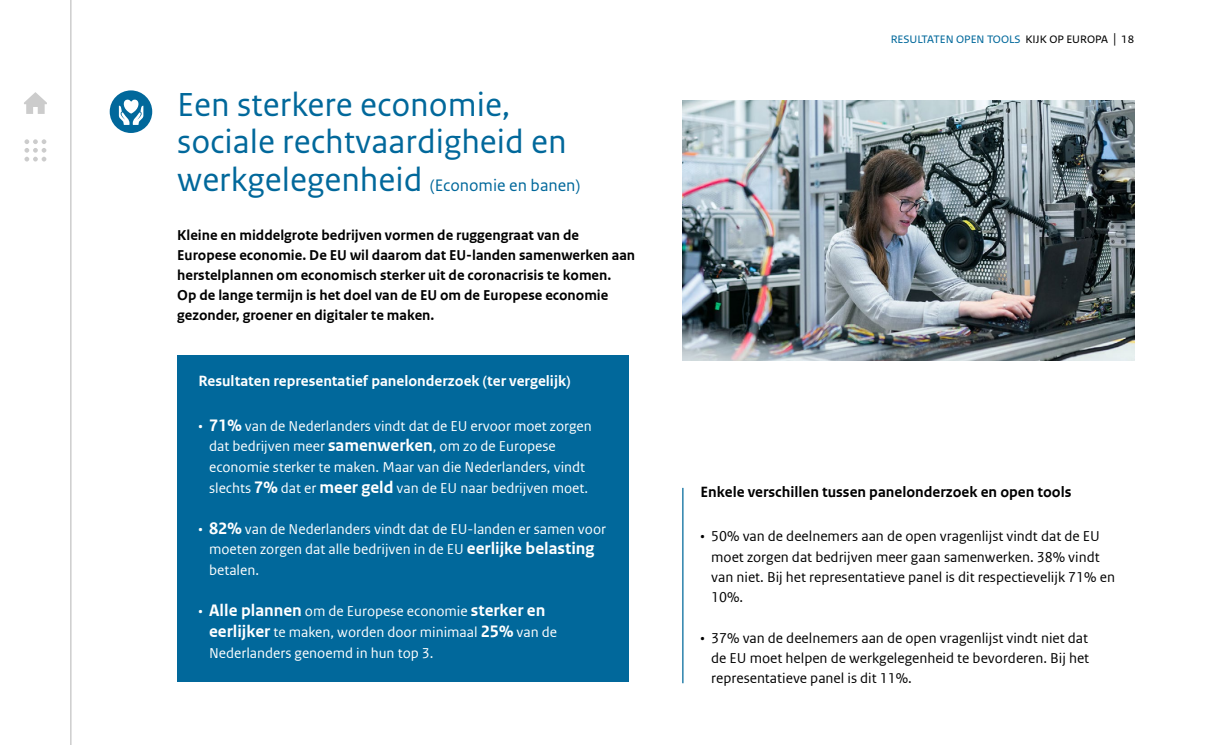
<style>
.page{position:relative;width:1205px;height:745px;background:#fff}
.page>*{position:absolute;margin:0;border:0;box-sizing:border-box;transform-origin:0 0}
.Hoofdstuk_titel{font:35px/37.5px "Rijksoverheid Sans Text";color:#01689b}
.Hoofdstuk_titel-2{font:17.5px "Rijksoverheid Sans Text";color:#01689b}
.Tussenkopje{font:700 15.62px "Rijksoverheid Sans Web Text";color:#fff}
.Tussenkopje-2{font:700 15.62px "Rijksoverheid Sans Web Text";color:#000}
.Uitgelicht_diap_kade{font:15px/20.6px "Rijksoverheid Sans Web Text";color:#fff}
.Broodtekst{font:15px/20.2px "Rijksoverheid Sans Web Text";color:#000}
.Broodtekst-2{font:700 15px/20px "Rijksoverheid Sans Web Text";color:#000}
.t1{font:15px "Rijksoverheid Sans";color:#01689b}
.s1{font-size:35px}
.s2{font-weight:700;font-size:17.5px}
.s3{color:#000}
</style>
<div class="page">
<hr style="left:71px;top:0;width:1px;height:744px;background:#b4b4b4">
<svg style="left:24px;top:92px;width:23px;height:22px"></svg>
<svg style="left:24px;top:139px;width:22px;height:22px"></svg>
<div style="left:177px;top:354px;width:452px;height:327px;background:#01689b"></div>
<hr style="left:682px;top:487px;width:1px;height:195px;background:#01689b">
<div style="left:110px;top:90px;width:42px;height:43px;background:#01689b;border-radius:50%"></div>
<svg style="left:119px;top:99px;width:24px;height:26px"></svg>
<img style="left:682px;top:100px;width:452px;height:260px">
<p class="Hoofdstuk_titel" style="left:177px;top:86px;width:391px">Een sterkere economie, sociale rechtvaardigheid en</p>
<p class="Hoofdstuk_titel-2" style="left:177px;top:175px;width:405px"><span class="s1">werkgelegenheid</span> (Economie en banen)</p>
<p class="Broodtekst-2" style="left:177px;top:225px;width:459px">Kleine en middelgrote bedrijven vormen de ruggengraat van de Europese economie. De EU wil daarom dat EU-landen samenwerken aan herstelplannen om economisch sterker uit de coronacrisis te komen.<br>Op de lange termijn is het doel van de EU om de Europese economie gezonder, groener en digitaler te maken.</p>
<p class="Tussenkopje" style="left:198px;top:371px;width:374px">Resultaten representatief panelonderzoek (ter vergelijk)</p>
<p class="Uitgelicht_diap_kade" style="left:209px;top:415px;width:384px;text-indent:-11px">• <span class="s2">71%</span> van de Nederlanders vindt dat de EU ervoor moet zorgen dat bedrijven meer <span class="s2">samenwerken</span>, om zo de Europese economie sterker te maken. Maar van die Nederlanders, vindt slechts <span class="s2">7%</span> dat er <span class="s2">meer geld</span> van de EU naar bedrijven moet.</p>
<p class="Uitgelicht_diap_kade" style="left:209px;top:518px;width:398px;text-indent:-11px">• <span class="s2">82%</span> van de Nederlanders vindt dat de EU-landen er samen voor moeten zorgen dat alle bedrijven in de EU <span class="s2">eerlijke belasting </span>betalen.</p>
<p class="Uitgelicht_diap_kade" style="left:209px;top:600px;width:350px;text-indent:-11px">• <span class="s2">Alle plannen</span> om de Europese economie <span class="s2">sterker en eerlijker</span> te maken, worden door minimaal <span class="s2">25%</span> van de<br>Nederlanders genoemd in hun top 3.</p>
<p class="t1" style="left:891px;top:30px;width:245px">resultaten open tools <span class="s3">kijk op europa | 18</span></p>
<p class="Tussenkopje-2" style="left:700px;top:482px;width:372px">Enkele verschillen tussen panelonderzoek en open tools</p>
<p class="Broodtekst" style="left:711px;top:525px;width:405px;text-indent:-11px">• 50% van de deelnemers aan de open vragenlijst vindt dat de EU moet zorgen dat bedrijven meer gaan samenwerken. 38% vindt van niet. Bij het representatieve panel is dit respectievelijk 71% en 10%.</p>
<p class="Broodtekst" style="left:711px;top:627px;width:379px;text-align:justify;text-indent:-11px">• 37% van de deelnemers aan de open vragenlijst vindt niet dat de EU moet helpen de werkgelegenheid te bevorderen. Bij het representatieve panel is dit 11%.</p>
</div>
